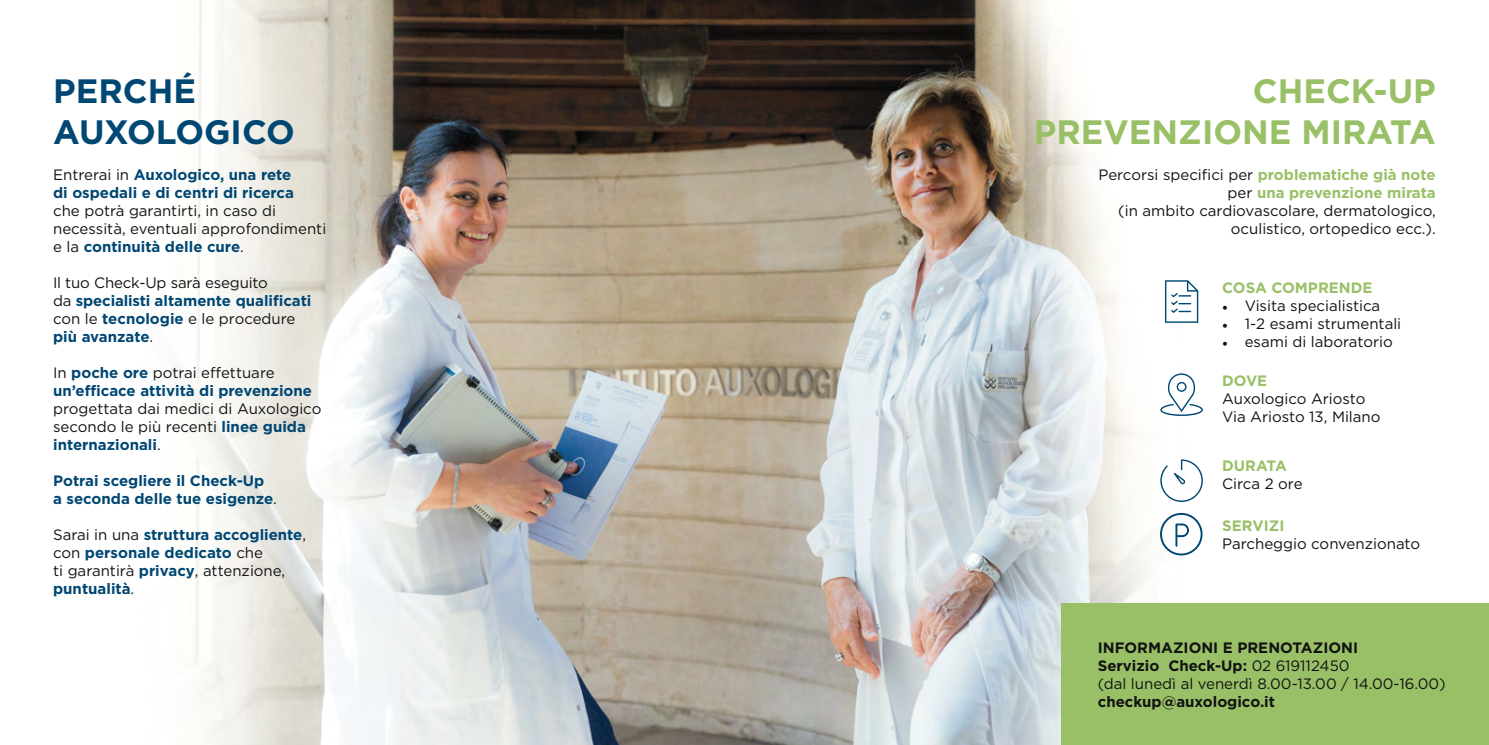
<style>
.page{position:relative;width:1489px;height:745px;background:#fff}
.page>*{position:absolute;margin:0;border:0;box-sizing:border-box;transform-origin:0 0}
.t1{font:700 33.75px/40.5px "Gotham";color:#99c067;text-align:right}
.t2{font:700 33.75px/40.5px "Gotham";color:#004773}
.t3{font:15px/18px "Gotham";color:#121212}
.t4{font:700 15px/18px "Gotham";color:#004773}
.t5{font:700 15px "Gotham";color:#99c067}
.t6{font:700 15px "Gotham";color:#121212}
.s1{font-weight:400;color:#121212}
.s2{font-weight:700;color:#004773}
.s3{font-weight:700;color:#99c067}
.s4{font-family:"Minion Pro"}
.s5{font-weight:700}
</style>
<div class="page">
<img style="left:184px;top:0;width:1019px;height:744px">
<svg style="left:1164px;top:280px;width:34px;height:42px"></svg>
<svg style="left:1160px;top:373px;width:42px;height:42px"></svg>
<svg style="left:1160px;top:459px;width:42px;height:42px"></svg>
<svg style="left:1159px;top:512px;width:43px;height:43px"></svg>
<div style="left:1061px;top:603px;width:427px;height:141px;background:#99c067"></div>
<h1 class="t2" style="left:53px;top:71px;width:243px">PERCHÉ<br>AUXOLOGICO</h1>
<p class="t4" style="left:53px;top:165px;width:242px"><span class="s1">Entrerai in</span> Auxologico, una rete di ospedali e di centri di ricerca</p>
<p class="t3" style="left:53px;top:201px;width:274px">che potrà garantirti, in caso di necessità, eventuali approfondimenti e la <span class="s2">continuità delle cure</span>.</p>
<p class="t4" style="left:53px;top:273px;width:260px"><span class="s1">Il tuo Check-Up sarà eseguito<br>da</span> specialisti altamente qualificati <span class="s1">con le</span> tecnologie <span class="s1">e le procedure </span>più avanzate<span class="s1">.</span></p>
<p class="t4" style="left:53px;top:363px;width:260px"><span class="s1">In</span> poche ore <span class="s1">potrai effettuare </span>un’efficace attività di prevenzione</p>
<p class="t3" style="left:53px;top:399px;width:270px">progettata dai medici di Auxologico secondo le più recenti <span class="s2">linee guida internazionali</span>.</p>
<p class="t4" style="left:53px;top:471px;width:225px">Potrai scegliere il Check-Up a seconda delle tue esigenze<span class="s1">.</span></p>
<p class="t4" style="left:53px;top:525px;width:254px"><span class="s1">Sarai in una</span> struttura accogliente<span class="s1">, con</span> personale dedicato <span class="s1">che<br>ti garantirà</span> privacy<span class="s1">, attenzione, </span>puntualità<span class="s1">.</span></p>
<h1 class="t1" style="left:1033px;top:71px;width:403px">CHECK-UP<br>PREVENZIONE MIRATA</h1>
<p class="t3" style="left:1098px;top:165px;width:339px;text-align:right">Percorsi specifici per <span class="s3">problematiche già note </span>per <span class="s3">una prevenzione mirata<br></span>(in ambito cardiovascolare, dermatologico, oculistico, ortopedico ecc.).</p>
<p class="t5" style="left:1222px;top:278px;width:152px">COSA COMPRENDE</p>
<p class="t3" style="left:1222px;top:296px;width:160px"><span class="s4">•</span> Visita specialistica</p>
<p class="t3" style="left:1222px;top:314px;width:180px"><span class="s4">•</span> 1-2 esami strumentali</p>
<p class="t3" style="left:1222px;top:332px;width:172px"><span class="s4">•</span> esami di laboratorio</p>
<p class="t5" style="left:1222px;top:371px;width:47px">DOVE</p>
<p class="t3" style="left:1222px;top:389px;width:160px">Auxologico Ariosto<br>Via Ariosto 13, Milano</p>
<p class="t5" style="left:1222px;top:456px;width:66px">DURATA</p>
<p class="t3" style="left:1222px;top:474px;width:82px">Circa 2 ore</p>
<p class="t5" style="left:1222px;top:515px;width:64px">SERVIZI</p>
<p class="t3" style="left:1222px;top:534px;width:199px">Parcheggio convenzionato</p>
<p class="t3" style="left:1097px;top:638px;width:349px"><span class="s5">INFORMAZIONI E PRENOTAZIONI<br>Servizio Check-Up:</span> 02 619112450<br>(dal lunedì al venerdì 8.00-13.00 / 14.00-16.00)</p>
<p class="t6" style="left:1097px;top:691px;width:179px">checkup@auxologico.it</p>
</div>
